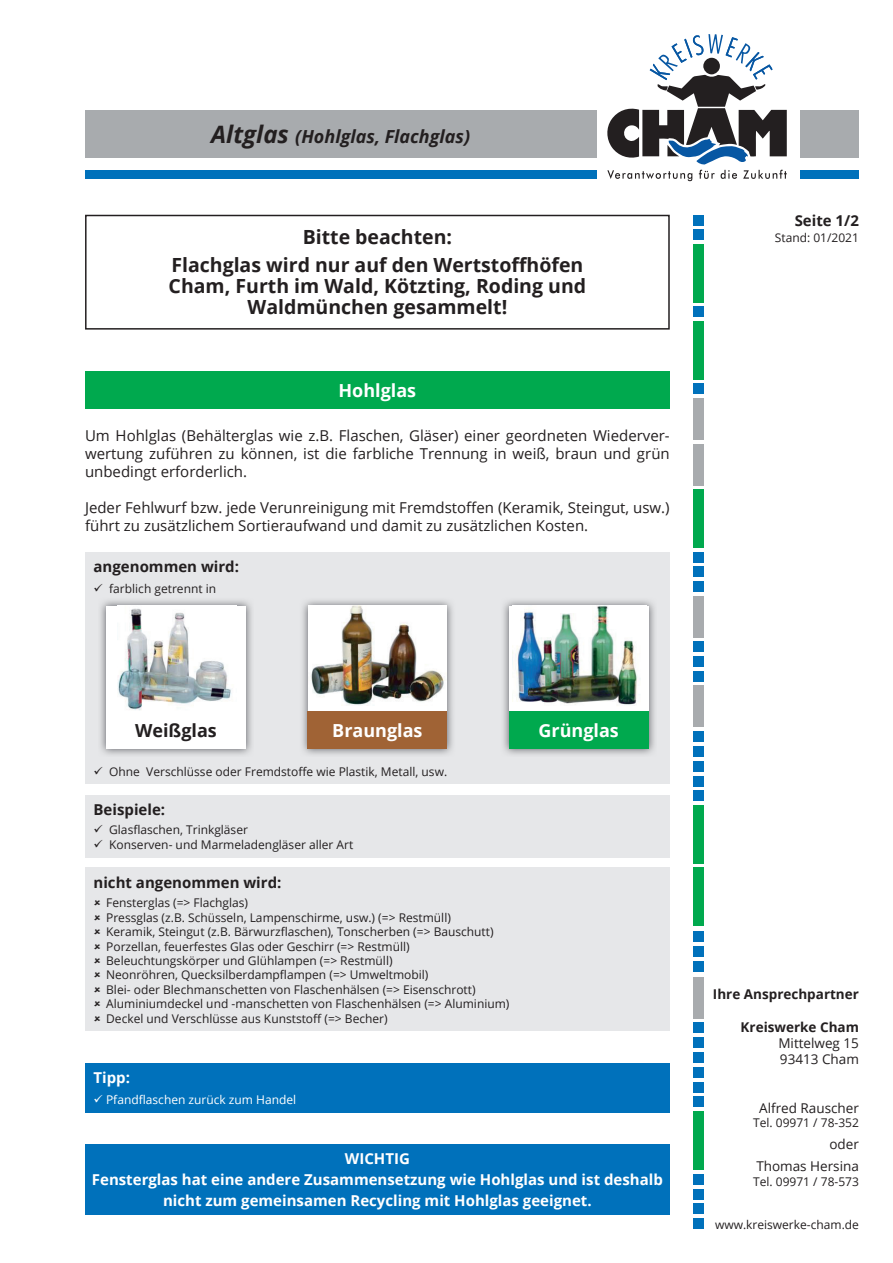
<style>
.page{position:relative;width:893px;height:1263px;background:#fff}
.page>*{position:absolute;margin:0;border:0;box-sizing:border-box;transform-origin:0 0}
.t1{font:700 19.5px/28.5px "Open Sans";color:#231f20;text-align:center}
.t2{font:italic 700 18px "Open Sans";color:#231f20}
.t3{font:700 18px "Open Sans";color:#fff}
.t4{font:700 18px "Open Sans";color:#231f20}
.t5{font:15px/18px "Open Sans";color:#231f20;text-align:justify}
.t6{font:700 15px/21px "Open Sans";color:#fff;text-align:center}
.t7{font:700 15px "Open Sans";color:#231f20}
.t8{font:13.5px/16.2px "Open Sans";color:#231f20}
.t9{font:700 13.5px "Open Sans";color:#231f20}
.t10{font:12px/14.4px "Open Sans";color:#231f20}
.t11{font:12px "Open Sans";color:#fff}
.s1{font-size:24px}
</style>
<div class="page">
<div style="left:85px;top:552px;width:585px;height:232px;background:#e6e7e9"></div>
<svg style="left:607px;top:34px;width:180px;height:147px"></svg>
<div style="left:800px;top:110px;width:59px;height:47px;background:#a8abae"></div>
<div style="left:85px;top:110px;width:511px;height:47px;background:#a8abae"></div>
<div style="left:85px;top:170px;width:511px;height:9px;background:#0071bb"></div>
<div style="left:800px;top:170px;width:59px;height:9px;background:#0071bb"></div>
<div style="left:693px;top:321px;width:10px;height:58px;background:#00a94e"></div>
<div style="left:693px;top:215px;width:10px;height:10px;background:#0071bb"></div>
<div style="left:693px;top:229px;width:10px;height:11px;background:#0071bb"></div>
<div style="left:693px;top:384px;width:10px;height:10px;background:#0071bb"></div>
<div style="left:693px;top:552px;width:10px;height:10px;background:#0071bb"></div>
<div style="left:693px;top:566px;width:10px;height:11px;background:#0071bb"></div>
<div style="left:693px;top:641px;width:10px;height:11px;background:#0071bb"></div>
<div style="left:693px;top:656px;width:10px;height:11px;background:#0071bb"></div>
<div style="left:693px;top:731px;width:10px;height:11px;background:#0071bb"></div>
<div style="left:693px;top:244px;width:10px;height:58px;background:#00a94e"></div>
<div style="left:693px;top:306px;width:10px;height:11px;background:#0071bb"></div>
<div style="left:693px;top:398px;width:10px;height:42px;background:#a8abae"></div>
<div style="left:693px;top:444px;width:10px;height:41px;background:#a8abae"></div>
<div style="left:693px;top:490px;width:10px;height:58px;background:#00a94e"></div>
<div style="left:693px;top:581px;width:10px;height:11px;background:#0071bb"></div>
<div style="left:693px;top:596px;width:10px;height:41px;background:#a8abae"></div>
<div style="left:693px;top:671px;width:10px;height:10px;background:#0071bb"></div>
<div style="left:693px;top:686px;width:10px;height:41px;background:#a8abae"></div>
<div style="left:693px;top:746px;width:10px;height:11px;background:#0071bb"></div>
<div style="left:693px;top:761px;width:10px;height:10px;background:#0071bb"></div>
<div style="left:693px;top:776px;width:10px;height:10px;background:#0071bb"></div>
<div style="left:693px;top:790px;width:10px;height:11px;background:#0071bb"></div>
<div style="left:693px;top:805px;width:10px;height:58px;background:#00a94e"></div>
<div style="left:693px;top:868px;width:10px;height:58px;background:#00a94e"></div>
<div style="left:693px;top:931px;width:10px;height:11px;background:#0071bb"></div>
<div style="left:693px;top:946px;width:10px;height:10px;background:#0071bb"></div>
<div style="left:693px;top:961px;width:10px;height:10px;background:#0071bb"></div>
<div style="left:693px;top:977px;width:10px;height:41px;background:#a8abae"></div>
<div style="left:693px;top:1022px;width:10px;height:11px;background:#0071bb"></div>
<div style="left:693px;top:1037px;width:10px;height:11px;background:#0071bb"></div>
<div style="left:693px;top:1052px;width:10px;height:11px;background:#0071bb"></div>
<div style="left:693px;top:1067px;width:10px;height:10px;background:#0071bb"></div>
<div style="left:693px;top:1082px;width:10px;height:10px;background:#0071bb"></div>
<div style="left:693px;top:1096px;width:10px;height:11px;background:#0071bb"></div>
<div style="left:693px;top:1111px;width:10px;height:58px;background:#00a94e"></div>
<div style="left:693px;top:1174px;width:10px;height:10px;background:#0071bb"></div>
<div style="left:693px;top:1189px;width:10px;height:10px;background:#0071bb"></div>
<div style="left:693px;top:1203px;width:10px;height:11px;background:#0071bb"></div>
<div style="left:693px;top:1218px;width:10px;height:11px;background:#0071bb"></div>
<div style="left:85px;top:1144px;width:585px;height:70px;background:#0071bb"></div>
<div style="left:85px;top:371px;width:585px;height:37px;background:#00a94e"></div>
<div style="left:85px;top:868px;width:585px;height:163px;background:#e6e7e9"></div>
<div style="left:85px;top:795px;width:585px;height:62px;background:#e6e7e9"></div>
<div style="left:85px;top:1063px;width:585px;height:49px;background:#0071bb"></div>
<div style="left:85px;top:215px;width:585px;height:115px;border:2px solid #231f20"></div>
<img style="left:302px;top:600px;width:151px;height:155px">
<div style="left:308px;top:606px;width:139px;height:105px;background:#fff"></div>
<img style="left:311px;top:606px;width:133px;height:99px">
<div style="left:308px;top:711px;width:139px;height:37px;background:#a06335"></div>
<img style="left:503px;top:600px;width:152px;height:155px">
<div style="left:509px;top:606px;width:139px;height:105px;background:#fff"></div>
<img style="left:515px;top:606px;width:125px;height:99px">
<div style="left:509px;top:711px;width:139px;height:37px;background:#00a94e"></div>
<img style="left:100px;top:600px;width:152px;height:155px">
<div style="left:106px;top:711px;width:140px;height:37px;background:#fff"></div>
<div style="left:106px;top:606px;width:140px;height:105px;background:#fff"></div>
<img style="left:117px;top:608px;width:115px;height:103px">
<h2 class="t2" style="left:211px;top:123px;width:260px"><span class="s1">Altglas</span> (Hohlglas, Flachglas)</h2>
<h1 class="t1" style="left:171px;top:222px;width:413px">Bitte beachten:<br>Flachglas wird nur auf den Wertstoffhöfen</h1>
<h1 class="t1" style="left:169px;top:275px;width:419px;line-height:21px">Cham, Furth im Wald, Kötzting, Roding und<br>Waldmünchen gesammelt!</h1>
<h2 class="t3" style="left:339px;top:377px;width:79px">Hohlglas</h2>
<p class="t5" style="left:85px;top:426px;width:586px">Um Hohlglas (Behälterglas wie z.B. Flaschen, Gläser) einer geordneten Wiederver&shy;wertung zuführen zu können, ist die farbliche Trennung in weiß, braun und grün unbedingt erforderlich.</p>
<p class="t5" style="left:85px;top:498px;width:586px">Jeder Fehlwurf bzw. jede Verunreinigung mit Fremdstoffen (Keramik, Steingut, usw.) führt zu zusätzlichem Sortieraufwand und damit zu zusätzlichen Kosten.</p>
<p class="t7" style="left:94px;top:556px;width:147px">angenommen wird:</p>
<p class="t10" style="left:94px;top:581px;width:124px">✓ farblich getrennt in</p>
<p class="t7" style="left:795px;top:210px;width:66px">Seite 1/2</p>
<p class="t10" style="left:775px;top:230px;width:86px">Stand: 01/2021</p>
<h2 class="t4" style="left:135px;top:717px;width:83px">Weißglas</h2>
<h2 class="t3" style="left:332px;top:717px;width:92px">Braunglas</h2>
<h2 class="t3" style="left:539px;top:717px;width:82px">Grünglas</h2>
<p class="t10" style="left:94px;top:764px;width:355px">✓ Ohne Verschlüsse oder Fremdstoffe wie Plastik, Metall, usw.</p>
<p class="t7" style="left:94px;top:799px;width:73px">Beispiele:</p>
<p class="t10" style="left:94px;top:822px;width:156px">✓ Glasflaschen, Trinkgläser</p>
<p class="t10" style="left:94px;top:837px;width:261px">✓ Konserven- und Marmeladengläser aller Art</p>
<p class="t7" style="left:94px;top:872px;width:189px">nicht angenommen wird:</p>
<p class="t10" style="left:106px;top:895px;width:405px">Fensterglas (=&gt; Flachglas)<br>Pressglas (z.B. Schüsseln, Lampenschirme, usw.) (=&gt; Restmüll)<br>Keramik, Steingut (z.B. Bärwurzflaschen), Tonscherben (=&gt; Bauschutt)<br>Porzellan, feuerfestes Glas oder Geschirr (=&gt; Restmüll)<br>Beleuchtungskörper und Glühlampen (=&gt; Restmüll)<br>Neonröhren, Quecksilberdampflampen (=&gt; Umweltmobil)<br>Blei- oder Blechmanschetten von Flaschenhälsen (=&gt; Eisenschrott)<br>Aluminiumdeckel und -manschetten von Flaschenhälsen (=&gt; Aluminium)<br>Deckel und Verschlüsse aus Kunststoff (=&gt; Becher)</p>
<p class="t6" style="left:94px;top:1066px;width:38px">Tipp:</p>
<p class="t11" style="left:94px;top:1091px;width:204px">✓ Pfandflaschen zurück zum Handel</p>
<p class="t6" style="left:92px;top:1148px;width:572px">WICHTIG<br>Fensterglas hat eine andere Zusammensetzung wie Hohlglas und ist deshalb nicht zum gemeinsamen Recycling mit Hohlglas geeignet.</p>
<p class="t9" style="left:713px;top:985px;width:147px">Ihre Ansprechpartner</p>
<p class="t9" style="left:741px;top:1017px;width:120px">Kreiswerke Cham</p>
<p class="t8" style="left:778px;top:1034px;width:82px">Mittelweg 15<br>93413 Cham</p>
<p class="t8" style="left:759px;top:1099px;width:101px">Alfred Rauscher</p>
<p class="t10" style="left:753px;top:1115px;width:107px">Tel. 09971 / 78-352</p>
<p class="t8" style="left:756px;top:1133px;width:104px;line-height:22.2px;text-align:right">oder<br>Thomas Hersina</p>
<p class="t10" style="left:753px;top:1174px;width:107px">Tel. 09971 / 78-573</p>
<p class="t10" style="left:715px;top:1217px;width:145px">www.kreiswerke-cham.de</p>
</div>
